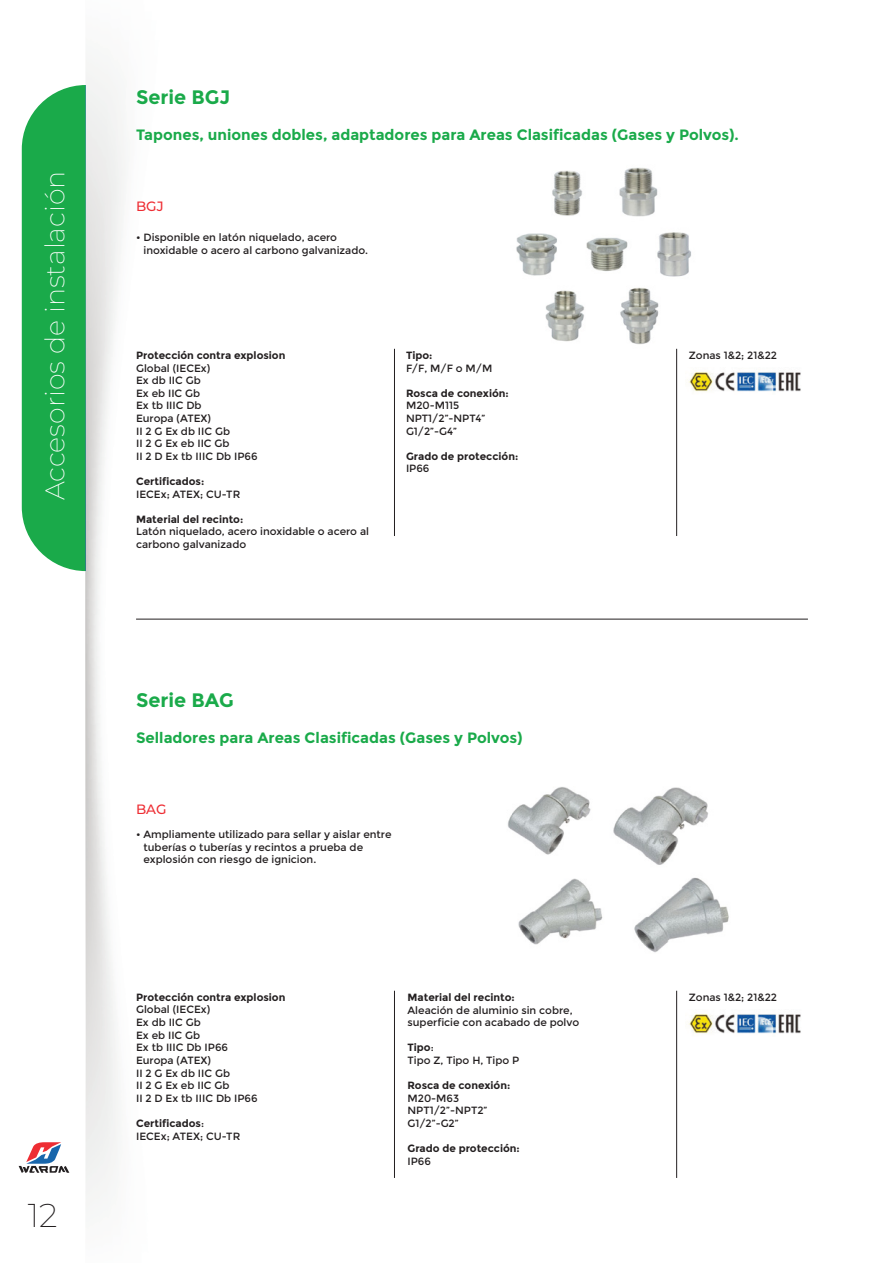
<style>
.page{position:relative;width:893px;height:1263px;background:#fff}
.page>*{position:absolute;margin:0;border:0;box-sizing:border-box;transform-origin:0 0}
.t1{font:200 33px "Montserrat";color:#231f20}
.t2{font:200 27px "Montserrat";color:#fff}
.t3{font:700 19.5px "Montserrat";color:#1aaa4a}
.t4{font:700 15px "Montserrat";color:#1aaa4a}
.t5{font:500 13.5px "Montserrat";color:#ee2d33}
.t6{font:10.5px/12.6px "Montserrat";color:#231f20}
.t7{font:700 10.5px "Montserrat";color:#231f20}
.s1{font-weight:700}
</style>
<div class="page">
<svg style="left:22px;top:85px;width:63px;height:486px;background:#29af56"></svg>
<img style="left:85px;top:60px;width:104px;height:1147px">
<img style="left:85px;top:85px;width:1px;height:486px">
<svg style="left:19px;top:1142px;width:50px;height:31px"></svg>
<img style="left:516px;top:167px;width:175px;height:182px">
<img style="left:508px;top:787px;width:221px;height:166px">
<hr style="left:394px;top:349px;width:1px;height:187px;background:#231f20">
<hr style="left:394px;top:991px;width:1px;height:187px;background:#231f20">
<hr style="left:676px;top:349px;width:1px;height:187px;background:#231f20">
<hr style="left:676px;top:991px;width:1px;height:187px;background:#231f20">
<hr style="left:136px;top:619px;width:672px;height:1px;background:#231f20">
<img style="left:688px;top:372px;width:113px;height:20px">
<img style="left:688px;top:1014px;width:113px;height:20px">
<h2 class="t2" style="left:37px;top:500px;width:331px;rotate:-90deg">Accesorios de instalación</h2>
<h1 class="t1" style="left:28px;top:1193px;width:31px">12</h1>
<h3 class="t3" style="left:136px;top:85px;width:96px">Serie BGJ</h3>
<h3 class="t4" style="left:136px;top:126px;width:604px">Tapones, uniones dobles, adaptadores para Areas Clasificadas (Gases y Polvos).</h3>
<p class="t5" style="left:136px;top:197px;width:29px">BGJ</p>
<p class="t6" style="left:143px;top:231px;width:226px;text-indent:-7px">• Disponible en latón niquelado, acero inoxidable o acero al carbono galvanizado.</p>
<p class="t7" style="left:136px;top:349px;width:151px">Protección contra explosion</p>
<p class="t6" style="left:136px;top:362px;width:123px">Global (IECEx)<br>Ex db IIC Gb<br>Ex eb IIC Gb<br>Ex tb IIIC Db<br>Europa (ATEX)<br>II 2 G Ex db IIC Gb<br>II 2 G Ex eb IIC Gb<br>II 2 D Ex tb IIIC Db IP66</p>
<p class="t7" style="left:136px;top:475px;width:70px">Certificados:</p>
<p class="t6" style="left:136px;top:488px;width:106px">IECEx; ATEX; CU-TR</p>
<p class="t7" style="left:136px;top:513px;width:109px">Material del recinto:</p>
<p class="t6" style="left:136px;top:525px;width:234px">Latón niquelado, acero inoxidable o acero al carbono galvanizado</p>
<p class="t7" style="left:406px;top:349px;width:28px">Tipo:</p>
<p class="t6" style="left:406px;top:362px;width:88px">F/F, M/F o M/M</p>
<p class="t7" style="left:406px;top:387px;width:104px">Rosca de conexión:</p>
<p class="t6" style="left:406px;top:399px;width:81px">M20-M115<br>NPT1/2”-NPT4”<br>G1/2”-G4”</p>
<p class="t7" style="left:406px;top:450px;width:114px">Grado de protección:</p>
<p class="t6" style="left:406px;top:462px;width:25px">IP66</p>
<h3 class="t3" style="left:136px;top:689px;width:99px">Serie BAG</h3>
<h3 class="t4" style="left:136px;top:729px;width:388px">Selladores para Areas Clasificadas (Gases y Polvos)</h3>
<p class="t5" style="left:136px;top:800px;width:32px">BAG</p>
<p class="t6" style="left:143px;top:828px;width:250px;text-indent:-7px">• Ampliamente utilizado para sellar y aislar entre tuberías o tuberías y recintos a prueba de explosión con riesgo de ignicion.</p>
<p class="t7" style="left:136px;top:991px;width:151px">Protección contra explosion</p>
<p class="t6" style="left:136px;top:1003px;width:123px">Global (IECEx)<br>Ex db IIC Gb<br>Ex eb IIC Gb<br>Ex tb IIIC Db IP66<br>Europa (ATEX)<br>II 2 G Ex db IIC Gb<br>II 2 G Ex eb IIC Gb<br>II 2 D Ex tb IIIC Db IP66</p>
<p class="t6" style="left:136px;top:1117px;width:106px"><span class="s1">Certificados</span>:<br>IECEx; ATEX; CU-TR</p>
<p class="t7" style="left:407px;top:991px;width:109px">Material del recinto:</p>
<p class="t6" style="left:407px;top:1003px;width:173px">Aleación de aluminio sin cobre, superficie con acabado de polvo</p>
<p class="t6" style="left:407px;top:1041px;width:113px"><span class="s1">Tipo</span>:<br>Tipo Z, Tipo H, Tipo P</p>
<p class="t7" style="left:407px;top:1079px;width:104px">Rosca de conexión:</p>
<p class="t6" style="left:407px;top:1092px;width:81px">M20-M63<br>NPT1/2”-NPT2”<br>G1/2”-G2”</p>
<p class="t7" style="left:407px;top:1142px;width:114px">Grado de protección:</p>
<p class="t6" style="left:407px;top:1155px;width:25px">IP66</p>
<p class="t6" style="left:689px;top:349px;width:90px">Zonas 1&amp;2; 21&amp;22</p>
<p class="t6" style="left:689px;top:991px;width:90px">Zonas 1&amp;2; 21&amp;22</p>
</div>
